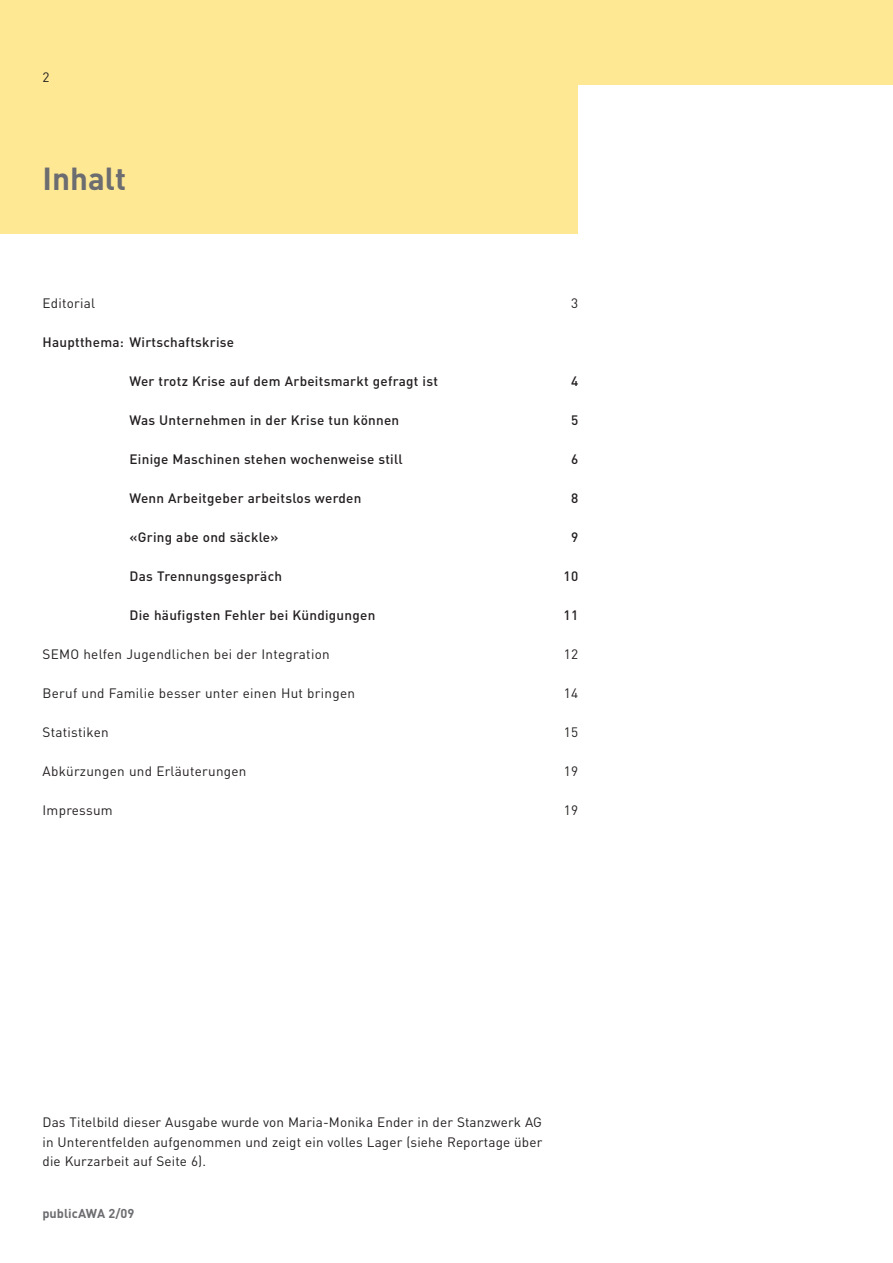
<style>
.page{position:relative;width:893px;height:1263px;background:#fff}
.page>*{position:absolute;margin:0;border:0;box-sizing:border-box;transform-origin:0 0}
.t1{font:700 31.5px "DIN";color:#6c6d70}
.t2{font:13.5px/19.5px "DIN";letter-spacing:.02em;color:#231f20;text-align:justify}
.t3{font:500 13.5px "DIN";letter-spacing:.02em;color:#231f20}
.t4{font:700 12.75px "DIN";color:#6c6d70}
</style>
<div class="page">
<div style="left:0;top:0;width:893px;height:234px;background:#ffe894"></div>
<div style="left:578px;top:85px;width:315px;height:149px;background:#fff"></div>
<p class="t2" style="left:43px;top:67px;width:9px">2</p>
<h1 class="t1" style="left:43px;top:158px;width:85px">Inhalt</h1>
<p class="t2" style="left:43px;top:293px;width:54px">Editorial</p>
<p class="t2" style="left:571px;top:293px;width:9px">3</p>
<p class="t3" style="left:43px;top:334px;width:193px">Hauptthema: Wirtschaftskrise</p>
<p class="t3" style="left:130px;top:373px;width:310px">Wer trotz Krise auf dem Arbeitsmarkt gefragt ist</p>
<p class="t3" style="left:571px;top:373px;width:9px">4</p>
<p class="t3" style="left:130px;top:412px;width:271px">Was Unternehmen in der Krise tun können</p>
<p class="t3" style="left:571px;top:412px;width:9px">5</p>
<p class="t3" style="left:130px;top:451px;width:275px">Einige Maschinen stehen wochenweise still</p>
<p class="t3" style="left:571px;top:451px;width:9px">6</p>
<p class="t3" style="left:130px;top:490px;width:233px">Wenn Arbeitgeber arbeitslos werden</p>
<p class="t3" style="left:571px;top:490px;width:9px">8</p>
<p class="t3" style="left:130px;top:529px;width:150px">«Gring abe ond säckle»</p>
<p class="t3" style="left:571px;top:529px;width:9px">9</p>
<p class="t3" style="left:130px;top:568px;width:154px">Das Trennungsgespräch</p>
<p class="t3" style="left:564px;top:568px;width:16px">10</p>
<p class="t3" style="left:130px;top:607px;width:247px">Die häufigsten Fehler bei Kündigungen</p>
<p class="t3" style="left:564px;top:607px;width:16px">11</p>
<p class="t2" style="left:43px;top:644px;width:289px">SEMO helfen Jugendlichen bei der Integration</p>
<p class="t2" style="left:564px;top:644px;width:16px">12</p>
<p class="t2" style="left:43px;top:683px;width:314px">Beruf und Familie besser unter einen Hut bringen</p>
<p class="t2" style="left:564px;top:683px;width:16px">14</p>
<p class="t2" style="left:43px;top:722px;width:68px">Statistiken</p>
<p class="t2" style="left:564px;top:722px;width:16px">15</p>
<p class="t2" style="left:43px;top:761px;width:205px">Abkürzungen und Erläuterungen</p>
<p class="t2" style="left:564px;top:761px;width:16px">19</p>
<p class="t2" style="left:43px;top:800px;width:72px">Impressum</p>
<p class="t2" style="left:564px;top:800px;width:16px">19</p>
<p class="t2" style="left:43px;top:1112px;width:501px">Das Titelbild dieser Ausgabe wurde von Maria-Monika Ender in der Stanzwerk AG in Unterentfelden aufgenommen und zeigt ein volles Lager (siehe Reportage über die Kurzarbeit auf Seite 6).</p>
<p class="t4" style="left:43px;top:1205px;width:93px">publicAWA 2/09</p>
</div>
